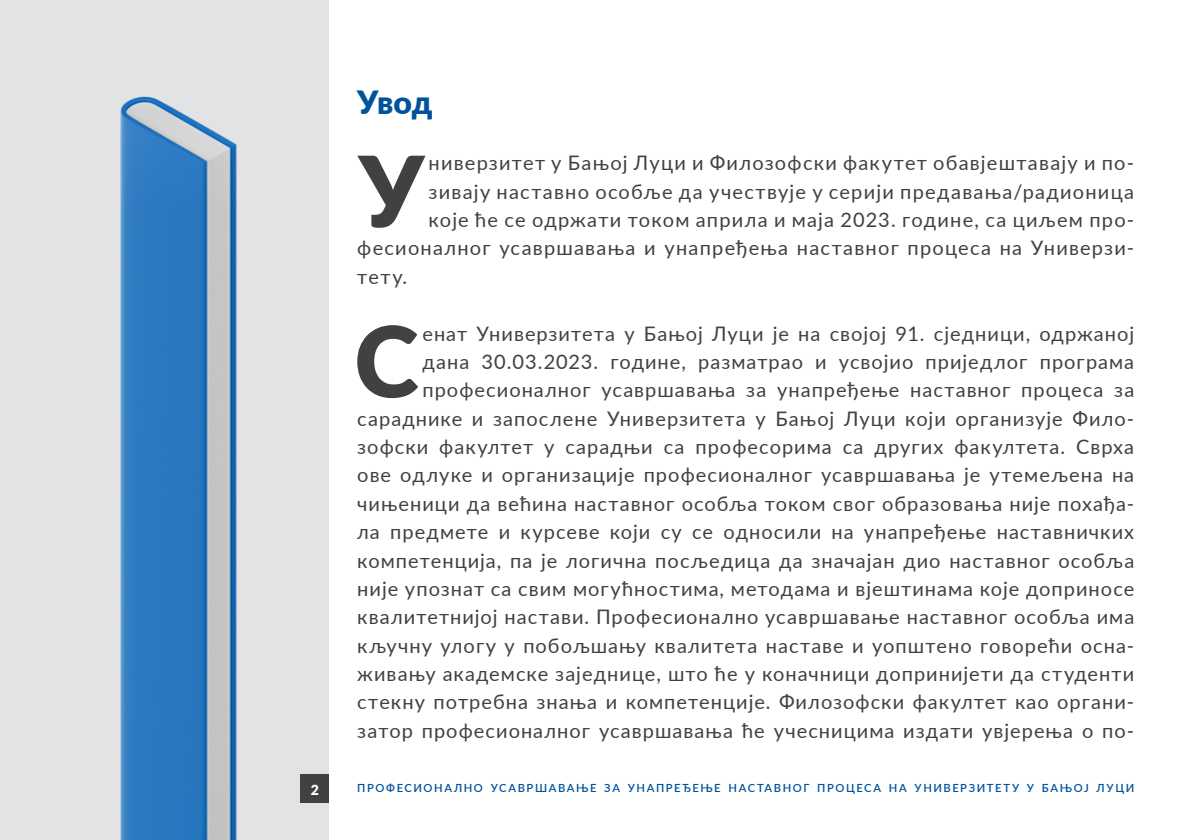
<style>
.page{position:relative;width:1191px;height:840px;background:#fff}
.page>*{position:absolute;margin:0;border:0;box-sizing:border-box;transform-origin:0 0}
.t1{font:900 97.8px "Lato";color:#414042}
.t2{font:900 32px "Lato";color:#00529c}
.t3{font:20px/28.4px "Lato";letter-spacing:.05em;color:#414042;text-align:right}
.t4{font:900 14px "Lato";color:#fff}
.t5{font:600 11.2px "Lato";letter-spacing:.14em;color:#00529c}
</style>
<div class="page">
<div style="left:0;top:0;width:329px;height:839px;background:#e2e3e4"></div>
<img style="left:120px;top:96px;width:117px;height:743px">
<div style="left:300px;top:774px;width:29px;height:28px;background:#414042"></div>
<h2 class="t2" style="left:357px;top:78px;width:77px">Увод</h2>
<h1 class="t1" style="left:359px;top:118px;width:66px">У</h1>
<p class="t3" style="left:428px;top:148px;width:707px">ниверзитет у Бањој Луци и Филозофски факутет обавјештавају и по-</p>
<p class="t3" style="left:428px;top:176px;width:707px">зивају наставно особље да учествује у серији предавања/радионица</p>
<p class="t3" style="left:428px;top:204px;width:707px">које ће се одржати током априла и маја 2023. године, са циљем про-</p>
<p class="t3" style="left:357px;top:233px;width:778px">фесионалног усавршавања и унапређења наставног процеса на Универзи-</p>
<p class="t3" style="left:357px;top:261px;width:51px">тету.</p>
<h1 class="t1" style="left:354px;top:288px;width:66px">С</h1>
<p class="t3" style="left:357px;top:318px;width:778px">енат Универзитета у Бањој Луци је на својој 91. сједници, одржаној<br>дана 30.03.2023. године, разматрао и усвојио приједлог програма професионалног усавршавања за унапређење наставног процеса за сараднике и запослене Универзитета у Бањој Луци који организује Фило&shy;зофски факултет у сарадњи са професорима са других факултета. Сврха ове одлуке и организације професионалног усавршавања је утемељена на чињеници да већина наставног особља током свог образовања није похађа&shy;ла предмете и курсеве који су се односили на унапређење наставничких компетенција, па је логична посљедица да значајан дио наставног особља није упознат са свим могућностима, методама и вјештинама које доприносе квалитетнијој настави. Професионално усавршавање наставног особља има кључну улогу у побољшању квалитета наставе и уопштено говорећи осна&shy;живању академске заједнице, што ће у коначници допринијети да студенти стекну потребна знања и компетенције. Филозофски факултет као органи&shy;затор професионалног усавршавања ће учесницима издати увјерења о по-</p>
<p class="t4" style="left:311px;top:778px;width:10px">2</p>
<p class="t5" style="left:357px;top:779px;width:778px">ПРОФЕСИОНАЛНО УСАВРШАВАЊЕ ЗА УНАПРЕЂЕЊЕ НАСТАВНОГ ПРОЦЕСА НА УНИВЕРЗИТЕТУ У БАЊОЈ ЛУЦИ</p>
</div>
